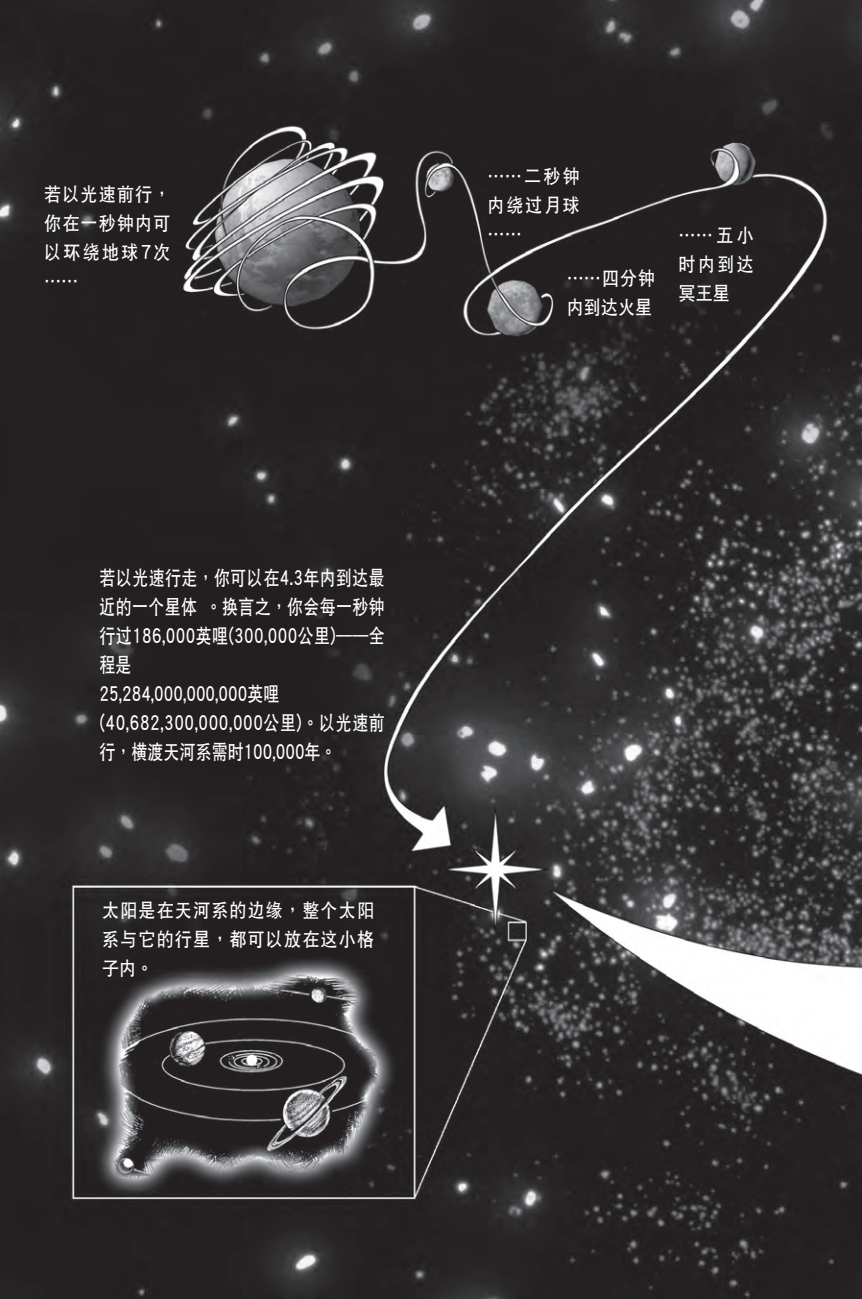
<style>
.page{position:relative;width:862px;height:1299px;background:#fff}
.page>*{position:absolute;margin:0;border:0;box-sizing:border-box;transform-origin:0 0}
.t1{font:20px/29px "DF Hei GB5 HK W7";letter-spacing:.02em;color:#fff;scale:.8 1}
.t2{font:19px/29px "DF Hei GB5 HK W7";letter-spacing:.065em;color:#fff;text-align:justify;scale:.9 1}
.t3{font:19px/29px "DF Hei GB5 HK W7";color:#fff;scale:.9 1}
</style>
<div class="page">
<img style="left:0;top:0;width:862px;height:1298px">
<p class="t2" style="left:44px;top:180px;width:142px">若以光速前行，你在一秒鐘內可以環繞地球7次……</p>
<p class="t1" style="left:100px;top:563px;width:358px">若以光速行走，你可以在4.3年內到達最近的一個星體 。換言之，你會每一秒鐘行過186,000英哩(300,000公里)──全程是<br>25,284,000,000,000英哩(40,682,300,000,000公里)。以光速前行，橫渡天河系需時100,000年。</p>
<p class="t2" style="left:102px;top:895px;width:304px">太陽是在天河系的邊緣，整個太陽系與它的行星，都可以放在這小格子內。</p>
<p class="t2" style="left:487px;top:162px;width:104px">……二秒鐘內繞過月球……</p>
<p class="t3" style="left:567px;top:263px;width:100px">……四分鐘內到達火星</p>
<p class="t2" style="left:678px;top:220px;width:85px">……五小時內到達冥王星</p>
</div>
